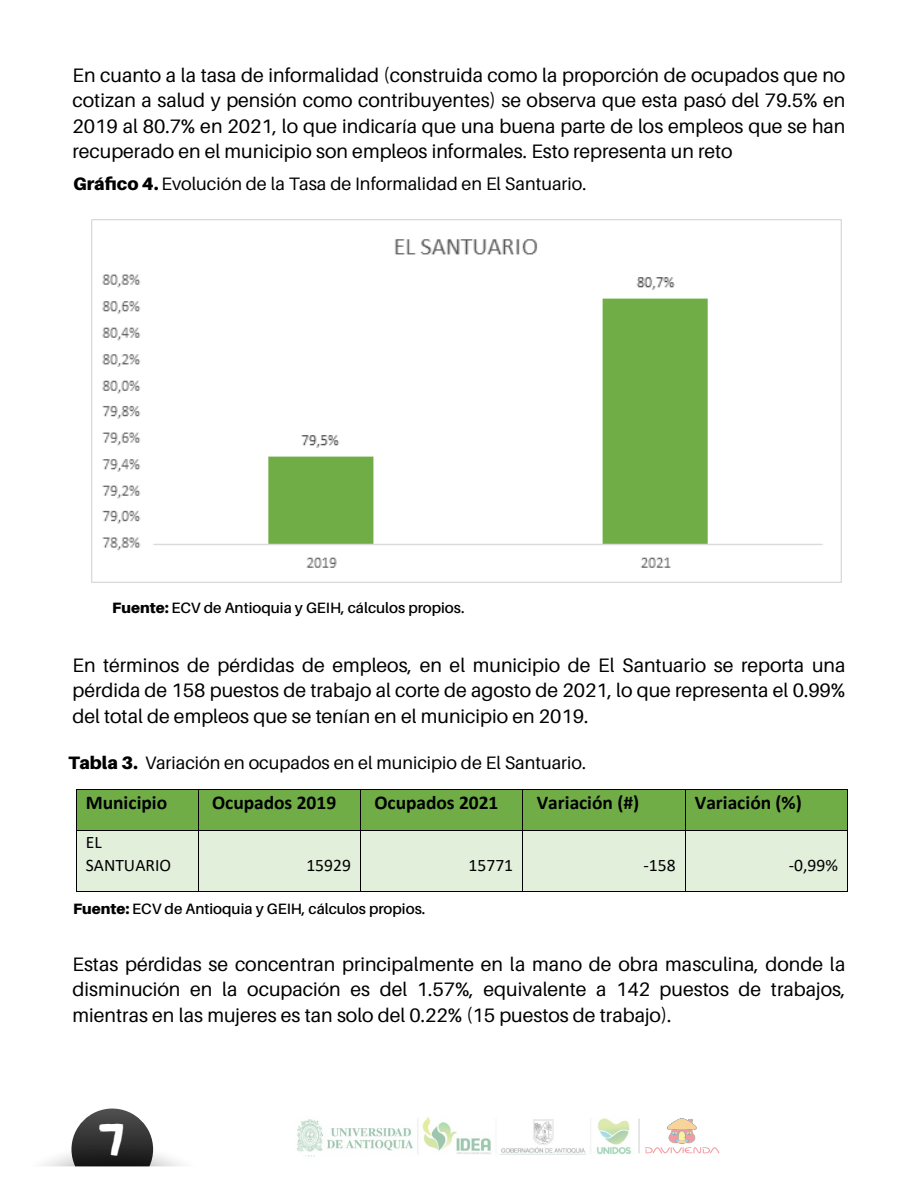
<style>
.page{position:relative;width:918px;height:1188px;background:#fff}
.page>*{position:absolute;margin:0;border:0;box-sizing:border-box;transform-origin:0 0}
.t1{font:44.85px "DK Plakkaat";color:#fff}
.t2{font:19.5px/25.5px "Aileron";color:#000;text-align:justify}
.t3{font:700 19.5px "Calibri";letter-spacing:-.005em;color:#000}
.t4{font:18px "Aileron";color:#000}
.t5{font:17.55px/23.1px "Calibri";color:#000}
.t6{font:600 15px "Aileron";color:#000}
.s1{font-weight:900}
</style>
<div class="page">
<img style="left:297px;top:1117px;width:343px;height:40px">
<svg style="left:645px;top:1118px;width:74px;height:36px"></svg>
<hr style="left:639px;top:1118px;width:1px;height:35px;background:#848484">
<svg style="left:43px;top:1109px;width:139px;height:57px"></svg>
<img style="left:92px;top:220px;width:750px;height:363px">
<div style="left:77px;top:790px;width:121px;height:40px;background:#70ad47"></div>
<div style="left:199px;top:790px;width:161px;height:40px;background:#70ad47"></div>
<div style="left:361px;top:790px;width:161px;height:40px;background:#70ad47"></div>
<div style="left:523px;top:790px;width:162px;height:40px;background:#70ad47"></div>
<div style="left:686px;top:790px;width:161px;height:40px;background:#70ad47"></div>
<hr style="left:77px;top:789px;width:121px;height:1px;background:#000">
<hr style="left:199px;top:789px;width:161px;height:1px;background:#000">
<hr style="left:361px;top:789px;width:161px;height:1px;background:#000">
<hr style="left:523px;top:789px;width:162px;height:1px;background:#000">
<hr style="left:686px;top:789px;width:161px;height:1px;background:#000">
<hr style="left:76px;top:790px;width:1px;height:40px;background:#000">
<hr style="left:198px;top:790px;width:1px;height:40px;background:#000">
<hr style="left:360px;top:790px;width:1px;height:40px;background:#000">
<hr style="left:522px;top:790px;width:1px;height:40px;background:#000">
<hr style="left:685px;top:790px;width:1px;height:40px;background:#000">
<hr style="left:847px;top:790px;width:1px;height:40px;background:#000">
<div style="left:77px;top:831px;width:121px;height:60px;background:#e2efda"></div>
<div style="left:199px;top:831px;width:161px;height:60px;background:#e2efda"></div>
<div style="left:361px;top:831px;width:161px;height:60px;background:#e2efda"></div>
<div style="left:523px;top:831px;width:162px;height:60px;background:#e2efda"></div>
<div style="left:686px;top:831px;width:161px;height:60px;background:#e2efda"></div>
<hr style="left:77px;top:830px;width:121px;height:1px;background:#000">
<hr style="left:199px;top:830px;width:161px;height:1px;background:#000">
<hr style="left:361px;top:830px;width:161px;height:1px;background:#000">
<hr style="left:523px;top:830px;width:162px;height:1px;background:#000">
<hr style="left:686px;top:830px;width:161px;height:1px;background:#000">
<hr style="left:76px;top:831px;width:1px;height:60px;background:#000">
<hr style="left:77px;top:891px;width:121px;height:1px;background:#000">
<hr style="left:198px;top:831px;width:1px;height:60px;background:#000">
<hr style="left:199px;top:891px;width:161px;height:1px;background:#000">
<hr style="left:360px;top:831px;width:1px;height:60px;background:#000">
<hr style="left:361px;top:891px;width:161px;height:1px;background:#000">
<hr style="left:522px;top:831px;width:1px;height:60px;background:#000">
<hr style="left:523px;top:891px;width:162px;height:1px;background:#000">
<hr style="left:685px;top:831px;width:1px;height:60px;background:#000">
<hr style="left:686px;top:891px;width:161px;height:1px;background:#000">
<hr style="left:847px;top:831px;width:1px;height:60px;background:#000">
<p class="t2" style="left:73px;top:62px;width:774px">En cuanto a la tasa de informalidad (construida como la proporción de ocupados que no cotizan a salud y pensión como contribuyentes) se observa que esta pasó del 79.5% en 2019 al 80.7% en 2021, lo que indicaría que una buena parte de los empleos que se han recuperado en el municipio son empleos informales. Esto representa un reto</p>
<p class="t4" style="left:73px;top:174px;width:515px"><span class="s1">Gráfico 4.</span> Evolución de la Tasa de Informalidad en El Santuario.</p>
<p class="t6" style="left:112px;top:600px;width:354px"><span class="s1">Fuente:</span> ECV de Antioquia y GEIH, cálculos propios.</p>
<p class="t2" style="left:73px;top:652px;width:774px">En términos de pérdidas de empleos, en el municipio de El Santuario se reporta una pérdida de 158 puestos de trabajo al corte de agosto de 2021, lo que representa el 0.99% del total de empleos que se tenían en el municipio en 2019.</p>
<p class="t4" style="left:69px;top:753px;width:519px"><span class="s1">Tabla 3.</span> Variación en ocupados en el municipio de El Santuario.</p>
<p class="t3" style="left:86px;top:788px;width:83px">Municipio</p>
<p class="t3" style="left:212px;top:788px;width:126px">Ocupados 2019</p>
<p class="t3" style="left:374px;top:788px;width:126px">Ocupados 2021</p>
<p class="t3" style="left:537px;top:788px;width:104px">Variación (#)</p>
<p class="t3" style="left:695px;top:788px;width:109px">Variación (%)</p>
<p class="t5" style="left:86px;top:830px;width:87px">EL<br>SANTUARIO</p>
<p class="t5" style="left:306px;top:853px;width:46px">15929</p>
<p class="t5" style="left:469px;top:853px;width:46px">15771</p>
<p class="t5" style="left:644px;top:853px;width:34px">-158</p>
<p class="t5" style="left:789px;top:853px;width:51px">-0,99%</p>
<p class="t6" style="left:73px;top:900px;width:354px"><span class="s1">Fuente:</span> ECV de Antioquia y GEIH, cálculos propios.</p>
<p class="t2" style="left:73px;top:951px;width:774px">Estas pérdidas se concentran principalmente en la mano de obra masculina, donde la disminución en la ocupación es del 1.57%, equivalente a 142 puestos de trabajos, mientras en las mujeres es tan solo del 0.22% (15 puestos de trabajo).</p>
<h1 class="t1" style="left:98px;top:1113px;width:27px">7</h1>
</div>
